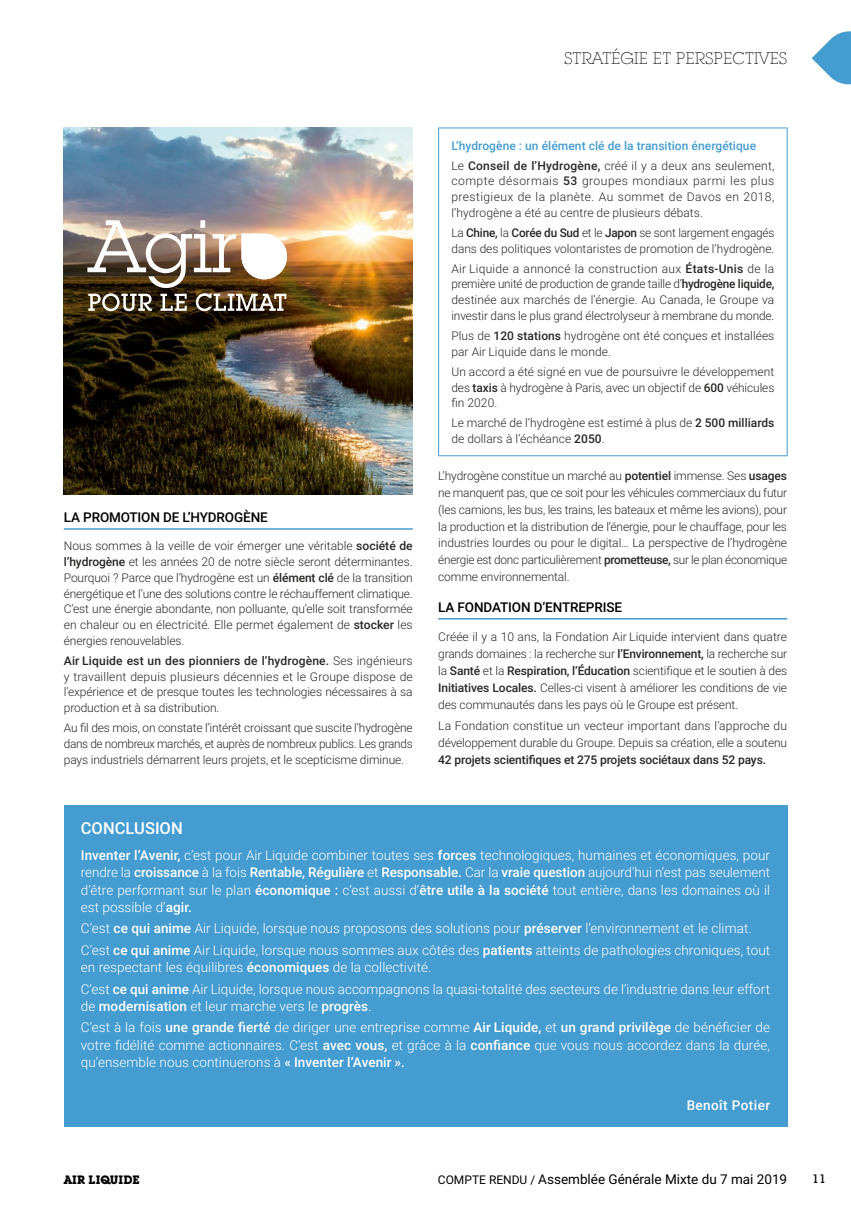
<style>
.page{position:relative;width:851px;height:1212px;background:#fff}
.page>*{position:absolute;margin:0;border:0;box-sizing:border-box;transform-origin:0 0}
.Running_header_1{font:300 16.5px "Lubalin Graph IT Cby BT Xtra";color:#000}
.Header__focus{font:500 16.5px "Roboto";color:#fff}
.Par_text{font:300 13.5px/17.2px "Roboto";letter-spacing:.005em;color:#fff;text-align:justify}
.Header_4_orange{font:500 13.5px "Roboto";letter-spacing:-.01em;color:#000}
.t1{font:13.5px "Roboto";color:#000}
.Par_text-2{font:500 13.5px "Roboto";letter-spacing:.03em;color:#fff}
.Par_text-3{font:300 12px/15.8px "Roboto";letter-spacing:-.01em;color:#272726;text-align:justify}
.Par_text-4{font:500 12px "Roboto";letter-spacing:.005em;color:#449cd0}
.t2{font:700 12px "Lubalin Graph IT Cby BT";color:#000}
.t3{font:500 12px "Lubalin Graph IT Cby BT";color:#000}
.s1{font-weight:500}
.s2{font-size:12px}
</style>
<div class="page">
<hr style="left:64px;top:528px;width:348px;height:2px;background:#449cd0">
<hr style="left:438px;top:618px;width:349px;height:1px;background:#449cd0">
<hr style="left:438px;top:128px;width:349px;height:1px;background:#449cd0">
<hr style="left:438px;top:128px;width:1px;height:327px;background:#449cd0">
<hr style="left:786px;top:128px;width:1px;height:327px;background:#449cd0">
<hr style="left:438px;top:455px;width:349px;height:1px;background:#449cd0">
<svg style="left:811px;top:31px;width:39px;height:54px"></svg>
<img style="left:64px;top:128px;width:348px;height:367px">
<div style="left:64px;top:805px;width:723px;height:322px;background:#449cd0"></div>
<img style="left:87px;top:220px;width:200px;height:91px">
<p class="Running_header_1" style="left:564px;top:48px;width:224px">STRATÉGIE ET PERSPECTIVES</p>
<p class="Header_4_orange" style="left:64px;top:508px;width:205px">LA PROMOTION DE L’HYDROGÈNE</p>
<p class="Par_text-3" style="left:64px;top:538px;width:350px">Nous sommes à la veille de voir émerger une véritable <span class="s1">société de l’hydrogène</span> et les années 20 de notre siècle seront déterminantes.<br>Pourquoi ? Parce que l’hydrogène est un <span class="s1">élément clé</span> de la transition énergétique et l’une des solutions contre le réchauffement climatique.<br>C’est une énergie abondante, non polluante, qu’elle soit transformée en chaleur ou en électricité. Elle permet également de <span class="s1">stocker</span> les énergies renouvelables.</p>
<p class="Par_text-3" style="left:64px;top:652px;width:350px"><span class="s1">Air Liquide est un des pionniers de l’hydrogène.</span> Ses ingénieurs y travaillent depuis plusieurs décennies et le Groupe dispose de l’expérience et de presque toutes les technologies nécessaires à sa production et à sa distribution.</p>
<p class="Par_text-3" style="left:64px;top:719px;width:350px">Au fil des mois, on constate l’intérêt croissant que suscite l’hydrogène dans de nombreux marchés, et auprès de nombreux publics. Les grands pays industriels démarrent leurs projets, et le scepticisme diminue.</p>
<p class="Par_text-4" style="left:451px;top:137px;width:306px">L’hydrogène : un élément clé de la transition énergétique</p>
<p class="Par_text-3" style="left:451px;top:157px;width:324px">Le <span class="s1">Conseil de l’Hydrogène,</span> créé il y a deux ans seulement, compte désormais <span class="s1">53</span> groupes mondiaux parmi les plus prestigieux de la planète. Au sommet de Davos en 2018, l’hydrogène a été au centre de plusieurs débats.</p>
<p class="Par_text-3" style="left:451px;top:224px;width:324px">La <span class="s1">Chine,</span> la <span class="s1">Corée du Sud</span> et le <span class="s1">Japon</span> se sont largement engagés dans des politiques volontaristes de promotion de l’hydrogène.</p>
<p class="Par_text-3" style="left:451px;top:260px;width:324px">Air Liquide a annoncé la construction aux <span class="s1">États-Unis</span> de la première unité de production de grande taille d’<span class="s1">hydrogène liquide, </span>destinée aux marchés de l’énergie. Au Canada, le Groupe va investir dans le plus grand électrolyseur à membrane du monde.</p>
<p class="Par_text-3" style="left:451px;top:327px;width:324px">Plus de <span class="s1">120 stations</span> hydrogène ont été conçues et installées par Air Liquide dans le monde.</p>
<p class="Par_text-3" style="left:451px;top:363px;width:324px">Un accord a été signé en vue de poursuivre le développement des <span class="s1">taxis</span> à hydrogène à Paris, avec un objectif de <span class="s1">600</span> véhicules fin 2020.</p>
<p class="Par_text-3" style="left:451px;top:415px;width:324px">Le marché de l’hydrogène est estimé à plus de <span class="s1">2 500 milliards </span>de dollars à l’échéance <span class="s1">2050</span>.</p>
<p class="Par_text-3" style="left:438px;top:467px;width:350px;line-height:17px">L’hydrogène constitue un marché au <span class="s1">potentiel</span> immense. Ses <span class="s1">usages </span>ne manquent pas, que ce soit pour les véhicules commerciaux du futur (les camions, les bus, les trains, les bateaux et même les avions), pour la production et la distribution de l’énergie, pour le chauffage, pour les industries lourdes ou pour le digital… La perspective de l’hydrogène énergie est donc particulièrement <span class="s1">prometteuse,</span> sur le plan économique comme environnemental.</p>
<p class="Header_4_orange" style="left:438px;top:597px;width:185px">LA FONDATION D’ENTREPRISE</p>
<p class="Par_text-3" style="left:438px;top:628px;width:350px;line-height:17px">Créée il y a 10 ans, la Fondation Air Liquide intervient dans quatre grands domaines : la recherche sur <span class="s1">l’Environnement,</span> la recherche sur la <span class="s1">Santé</span> et la <span class="s1">Respiration, l’Éducation</span> scientifique et le soutien à des <span class="s1">Initiatives Locales.</span> Celles-ci visent à améliorer les conditions de vie des communautés dans les pays où le Groupe est présent.</p>
<p class="Par_text-3" style="left:438px;top:717px;width:350px;line-height:17px">La Fondation constitue un vecteur important dans l’approche du développement durable du Groupe. Depuis sa création, elle a soutenu <span class="s1">42 projets scientifiques et 275 projets sociétaux dans 52 pays.</span></p>
<p class="Header__focus" style="left:81px;top:817px;width:103px">CONCLUSION</p>
<p class="Par_text" style="left:81px;top:846px;width:690px"><span class="s1">Inventer l’Avenir,</span> c’est pour Air Liquide combiner toutes ses <span class="s1">forces</span> technologiques, humaines et économiques, pour rendre la <span class="s1">croissance</span> à la fois <span class="s1">Rentable, Régulière</span> et <span class="s1">Responsable.</span> Car la <span class="s1">vraie question</span> aujourd’hui n’est pas seulement d’être performant sur le plan <span class="s1">économique :</span> c’est aussi d’<span class="s1">être utile à la société</span> tout entière, dans les domaines où il est possible d’<span class="s1">agir.</span></p>
<p class="Par_text" style="left:81px;top:919px;width:672px">C’est <span class="s1">ce qui anime</span> Air Liquide, lorsque nous proposons des solutions pour <span class="s1">préserver</span> l’environnement et le climat.</p>
<p class="Par_text" style="left:81px;top:941px;width:690px">C’est <span class="s1">ce qui anime</span> Air Liquide, lorsque nous sommes aux côtés des <span class="s1">patients</span> atteints de pathologies chroniques, tout en respectant les équilibres <span class="s1">économiques</span> de la collectivité.</p>
<p class="Par_text" style="left:81px;top:980px;width:690px">C’est <span class="s1">ce qui anime</span> Air Liquide, lorsque nous accompagnons la quasi-totalité des secteurs de l’industrie dans leur effort de <span class="s1">modernisation</span> et leur marche vers le <span class="s1">progrès</span>.</p>
<p class="Par_text" style="left:81px;top:1018px;width:690px">C’est à la fois <span class="s1">une grande fierté</span> de diriger une entreprise comme <span class="s1">Air Liquide,</span> et <span class="s1">un grand privilège</span> de bénéficier de votre fidélité comme actionnaires. C’est <span class="s1">avec vous,</span> et grâce à la <span class="s1">confiance</span> que vous nous accordez dans la durée, qu’ensemble nous continuerons à <span class="s1">« Inventer l’Avenir ».</span></p>
<p class="Par_text-2" style="left:686px;top:1096px;width:85px">Benoît Potier</p>
<p class="t2" style="left:64px;top:1173px;width:77px">AIR LIQUIDE</p>
<p class="t1" style="left:438px;top:1170px;width:351px"><span class="s2">COMPTE RENDU /</span> Assemblée Générale Mixte du 7 mai 2019</p>
<p class="t3" style="left:812px;top:1172px;width:15px">11</p>
</div>
